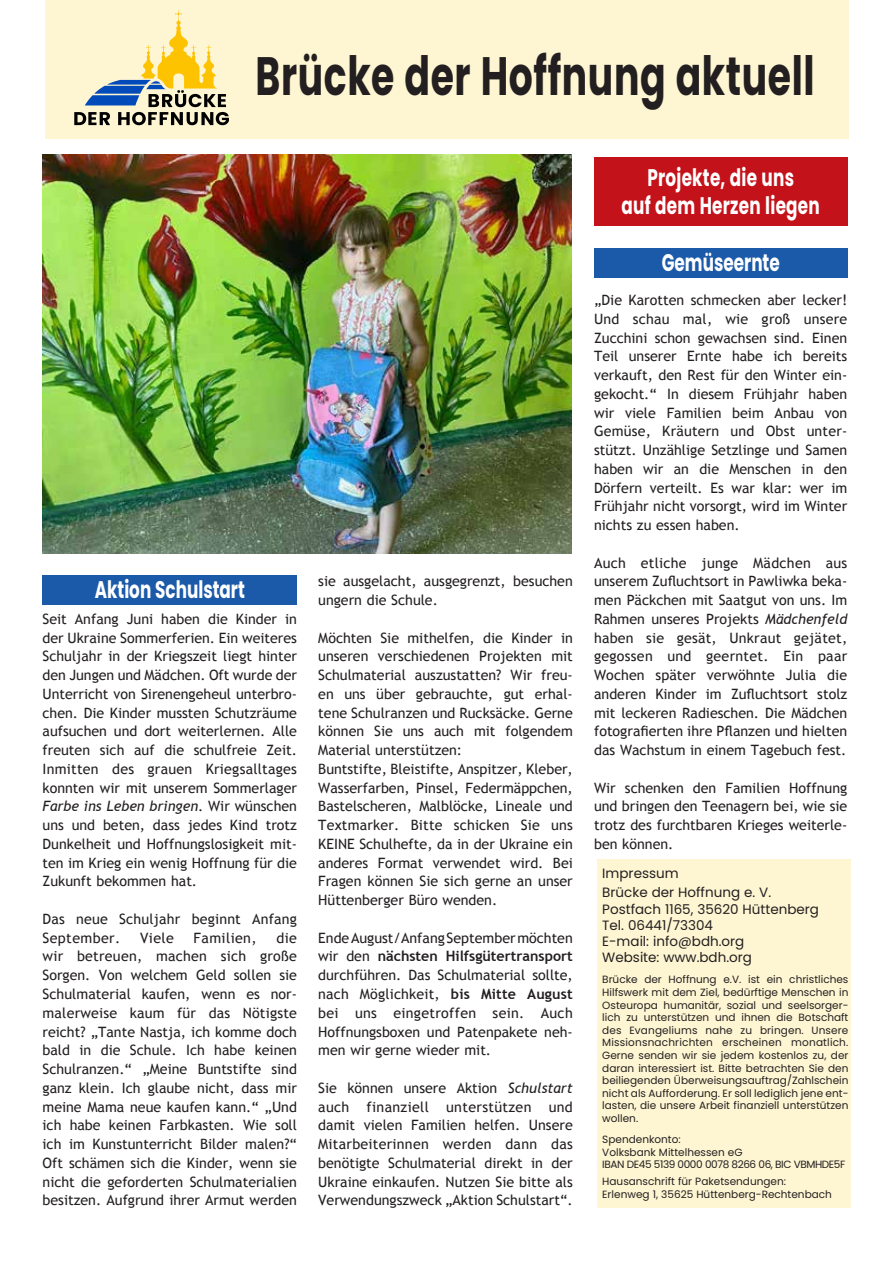
<style>
.page{position:relative;width:893px;height:1263px;background:#fff}
.page>*{position:absolute;margin:0;border:0;box-sizing:border-box;transform-origin:0 0}
.t1{font:700 54px "Poppins";letter-spacing:.015em;color:#231f20;scale:.7 1}
.t2{font:700 24px/28.5px "Poppins";letter-spacing:.015em;color:#fff;text-align:center;scale:.7 1}
.t3{font:14.25px/18.8px "Trebuchet MS";color:#231f20;text-align:justify}
.t4{font:14.25px "Trebuchet MS";letter-spacing:.03em;color:#231f20}
.t5{font:13.5px/16.2px "Poppins";color:#231f20}
.t6{font:10.5px/12.6px "Poppins";color:#231f20}
.s1{font-style:italic}
.s2{font-weight:700}
</style>
<div class="page">
<div style="left:45px;top:0;width:803px;height:139px;background:#fef5d2"></div>
<svg style="left:74px;top:10px;width:155px;height:115px"></svg>
<div style="left:597px;top:859px;width:254px;height:349px;background:#fef5d2"></div>
<div style="left:594px;top:157px;width:253px;height:69px;background:#c4121a"></div>
<div style="left:43px;top:575px;width:254px;height:30px;background:#1b5aa9"></div>
<img style="left:43px;top:154px;width:529px;height:400px">
<div style="left:594px;top:248px;width:253px;height:30px;background:#1b5aa9"></div>
<h1 class="t1" style="left:256px;top:44px;width:800px">Brücke der Hoffnung aktuell</h1>
<h2 class="t2" style="left:622px;top:163px;width:285px">Projekte, die uns<br>auf dem Herzen liegen</h2>
<h2 class="t2" style="left:95px;top:575px;width:216px">Aktion Schulstart</h2>
<p class="t3" style="left:43px;top:610px;width:256px">Seit Anfang Juni haben die Kinder in der Ukraine Sommerferien. Ein weiteres Schuljahr in der Kriegszeit liegt hinter den Jungen und Mädchen. Oft wurde der Unterricht von Sirenengeheul unterbro&shy;chen. Die Kinder mussten Schutzräume aufsuchen und dort weiterlernen. Alle freuten sich auf die schulfreie Zeit.<br>Inmitten des grauen Kriegsalltages konnten wir mit unserem Sommerlager <span class="s1">Farbe ins Leben bringen</span>. Wir wünschen uns und beten, dass jedes Kind trotz Dunkelheit und Hoffnungslosigkeit mit&shy;ten im Krieg ein wenig Hoffnung für die Zukunft bekommen hat.</p>
<p class="t3" style="left:43px;top:910px;width:256px">Das neue Schuljahr beginnt Anfang<br>September.</p>
<p class="t3" style="left:43px;top:928px;width:256px;text-indent:234px">die wir betreuen, machen sich große Sorgen. Von welchem Geld sollen sie Schulmaterial kaufen, wenn es nor&shy;malerweise kaum für das Nötigste reicht? „Tante Nastja, ich komme doch bald in die Schule. Ich habe keinen Schulranzen.“ „Meine Buntstifte sind ganz klein. Ich glaube nicht, dass mir meine Mama neue kaufen kann.“ „Und ich habe keinen Farbkasten. Wie soll ich im Kunstunterricht Bilder malen?“ Oft schämen sich die Kinder, wenn sie nicht die geforderten Schulmaterialien besitzen. Aufgrund ihrer Armut werden</p>
<p class="t3" style="left:140px;top:928px;width:35px">Viele</p>
<p class="t4" style="left:194px;top:929px;width:65px">Familien,</p>
<p class="t3" style="left:318px;top:572px;width:256px">sie ausgelacht, ausgegrenzt, besuchen ungern die Schule.</p>
<p class="t3" style="left:318px;top:628px;width:256px;text-align:left">Möchten Sie mithelfen, die Kinder in unseren verschiedenen Projekten mit Schulmaterial auszustatten? Wir freu&shy;en uns über gebrauchte, gut erhal&shy;tene Schulranzen und Rucksäcke. Gerne können Sie uns auch mit folgendem Material unterstützen:<br>Buntstifte, Bleistifte, Anspitzer, Kleber, Wasserfarben, Pinsel, Federmäppchen, Bastelscheren, Malblöcke, Lineale und Textmarker. Bitte schicken Sie uns KEINE Schulhefte, da in der Ukraine ein anderes Format verwendet wird. Bei Fragen können Sie sich gerne an unser Hüttenberger Büro wenden.</p>
<p class="t3" style="left:318px;top:928px;width:256px">Ende August/Anfang September möchten wir den <span class="s2">nächsten Hilfsgütertransport </span>durchführen. Das Schulmaterial sollte, nach Möglichkeit, <span class="s2">bis Mitte August </span>bei uns eingetroffen sein. Auch Hoffnungsboxen und Patenpakete neh&shy;men wir gerne wieder mit.</p>
<p class="t3" style="left:318px;top:1078px;width:256px">Sie können unsere Aktion <span class="s1">Schulstart </span>auch finanziell unterstützen und damit vielen Familien helfen. Unsere Mitarbeiterinnen werden dann das benötigte Schulmaterial direkt in der Ukraine einkaufen. Nutzen Sie bitte als Verwendungszweck „Aktion Schulstart“.</p>
<h2 class="t2" style="left:662px;top:249px;width:170px">Gemüseernte</h2>
<p class="t3" style="left:594px;top:291px;width:255px">„Die Karotten schmecken aber lecker!<br>Und schau mal, wie groß unsere Zucchini schon gewachsen sind. Einen Teil unserer Ernte habe ich bereits verkauft, den Rest für den Winter ein&shy;gekocht.“ In diesem Frühjahr haben wir viele Familien beim Anbau von Gemüse, Kräutern und Obst unter&shy;stützt. Unzählige Setzlinge und Samen haben wir an die Menschen in den Dörfern verteilt. Es war klar: wer im Frühjahr nicht vorsorgt, wird im Winter nichts zu essen haben.</p>
<p class="t3" style="left:594px;top:553px;width:255px">Auch etliche junge Mädchen aus unserem Zufluchtsort in Pawliwka beka&shy;men Päckchen mit Saatgut von uns. Im Rahmen unseres Projekts <span class="s1">Mädchenfeld </span>haben sie gesät, Unkraut gejätet, gegossen und geerntet. Ein paar Wochen später verwöhnte Julia die anderen Kinder im Zufluchtsort stolz mit leckeren Radieschen. Die Mädchen fotografierten ihre Pflanzen und hielten das Wachstum in einem Tagebuch fest.</p>
<p class="t3" style="left:594px;top:778px;width:255px">Wir schenken den Familien Hoffnung und bringen den Teenagern bei, wie sie trotz des furchtbaren Krieges weiterle&shy;ben können.</p>
<p class="t5" style="left:602px;top:864px;width:170px;line-height:18.9px">Impressum<br>Brücke der Hoffnung e. V.</p>
<p class="t5" style="left:602px;top:901px;width:218px">Postfach 1165, 35620 Hüttenberg<br>Tel. 06441/73304<br>E-mail: info@bdh.org<br>Website: www.bdh.org</p>
<p class="t6" style="left:602px;top:973px;width:248px;text-align:justify">Brücke der Hoffnung e.V. ist ein christliches Hilfswerk mit dem Ziel, bedürftige Menschen in Osteuropa humanitär, sozial und seelsorger&shy;lich zu unterstützen und ihnen die Botschaft des Evangeliums nahe zu bringen. Unsere Missionsnachrichten erscheinen monatlich.<br>Gerne senden wir sie jedem kostenlos zu, der daran interessiert ist. Bitte betrachten Sie den beiliegenden Überweisungsauftrag/Zahlschein nicht als Aufforderung. Er soll lediglich jene ent&shy;lasten, die unsere Arbeit finanziell unterstützen wollen.</p>
<p class="t6" style="left:602px;top:1133px;width:245px">Spendenkonto:<br>Volksbank Mittelhessen eG<br>IBAN DE45 5139 0000 0078 8266 06, BIC VBMHDE5F</p>
<p class="t6" style="left:602px;top:1175px;width:231px">Hausanschrift für Paketsendungen:<br>Erlenweg 1, 35625 Hüttenberg-Rechtenbach</p>
</div>
